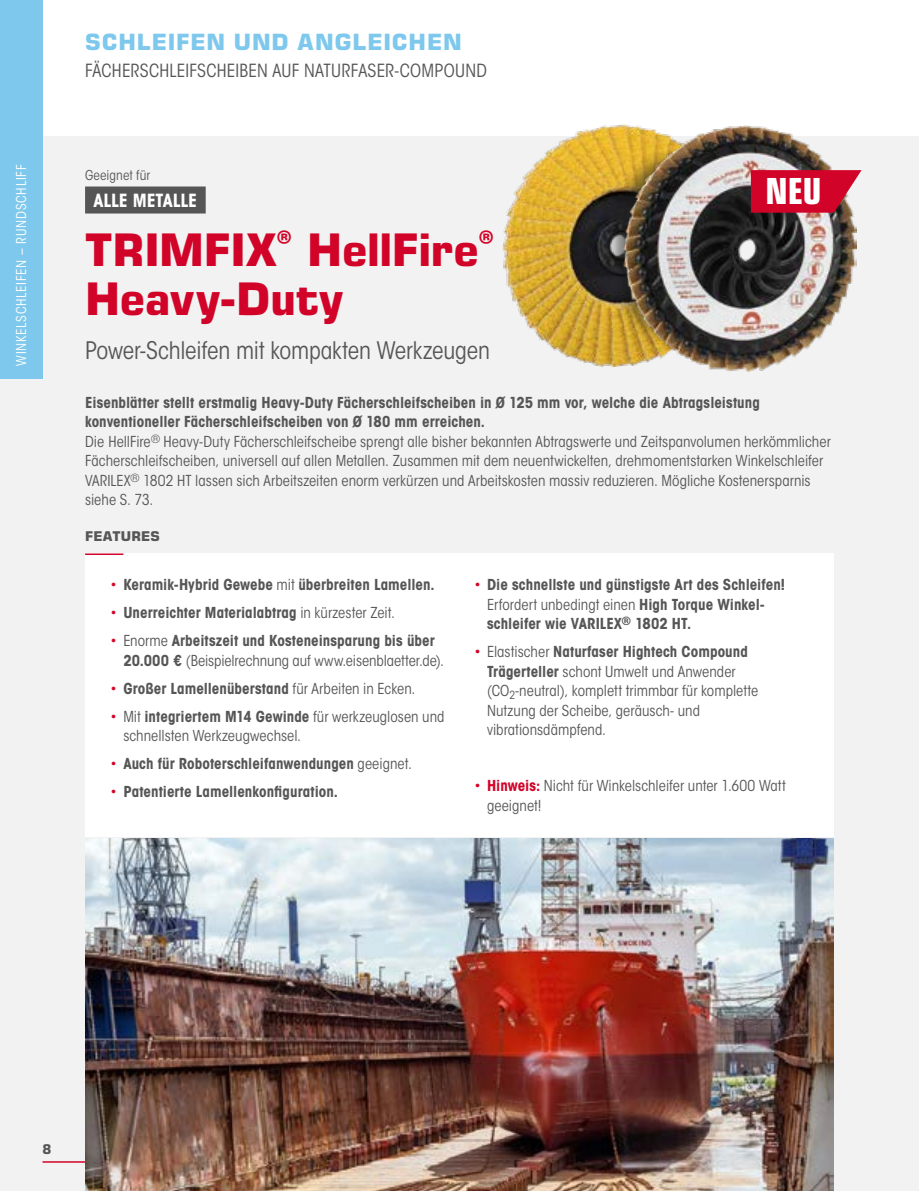
<style>
.page{position:relative;width:919px;height:1191px;background:#fff}
.page>*{position:absolute;margin:0;border:0;box-sizing:border-box;transform-origin:0 0}
.Produkt_XL_H1{font:700 45px/48px "Eurostile LT Std";letter-spacing:-.005em;color:#d20328}
.t1{font:700 condensed 36px "Eurostile LT Std";color:#fff}
.Produkt_XL_H2{font:condensed 24px "ITC Avant Garde Std";letter-spacing:-.01em;color:#565656}
.t2{font:700 22.5px "Eurostile LT Std";letter-spacing:.04em;color:#7dc8ec}
.Register_Ebene_3{font:condensed 18px "ITC Avant Garde Std";letter-spacing:.015em;color:#565656}
.Produkt_XL_Geeignet{font:700 condensed 18px "ITC Avant Garde Std";letter-spacing:-.015em;color:#fff}
.Produkt_XL_P{font:condensed 15px/19.5px "ITC Avant Garde Std";color:#565656}
.t3{font:700 condensed 15px/19.5px "ITC Avant Garde Std";letter-spacing:.005em;color:#565656}
.t4{font:condensed 13.5px "ITC Avant Garde Std";letter-spacing:.055em;color:#fff}
.Produkt_XL_Geeignet-2{font:condensed 13.5px "ITC Avant Garde Std";letter-spacing:.005em;color:#565656}
.Produkt_XL_H3{font:700 13.5px "Eurostile LT Std";letter-spacing:.015em;color:#565656}
.s1{font-weight:700}
.s2{font-weight:400;color:#d20328}
.s3{font-weight:400}
.s4{color:#d20328}
.s5{font-weight:700;color:#d20328}
</style>
<div class="page">
<hr style="left:918px;top:136px;width:1px;height:1055px;background:#f2f2f2">
<div style="left:0;top:136px;width:918px;height:1055px;background:#f2f2f2"></div>
<img style="left:502px;top:125px;width:121px;height:241px">
<div style="left:601px;top:145px;width:138px;height:203px;background:#1a1a18;opacity:.6"></div>
<img style="left:623px;top:125px;width:233px;height:246px">
<img style="left:85px;top:838px;width:748px;height:353px">
<div style="left:85px;top:186px;width:121px;height:27px;background:#565656"></div>
<div style="left:85px;top:553px;width:748px;height:284px;background:#fff"></div>
<hr style="left:85px;top:553px;width:38px;height:2px;background:#d20328">
<div style="left:0;top:0;width:43px;height:378px;background:#7dc8ec"></div>
<hr style="left:43px;top:1161px;width:42px;height:1px;background:#d20328">
<svg style="left:750px;top:170px;width:111px;height:43px"></svg>
<p class="t4" style="left:13px;top:366px;width:203px;rotate:-90deg">WINKELSCHLEIFEN – RUNDSCHLIFF</p>
<h3 class="t2" style="left:85px;top:28px;width:378px">SCHLEIFEN UND ANGLEICHEN</h3>
<p class="Register_Ebene_3" style="left:85px;top:60px;width:403px">FÄCHERSCHLEIFSCHEIBEN AUF NATURFASER-COMPOUND</p>
<p class="Produkt_XL_Geeignet-2" style="left:85px;top:167px;width:67px">Geeignet für</p>
<p class="Produkt_XL_Geeignet" style="left:94px;top:189px;width:105px">ALLE METALLE</p>
<p class="Produkt_XL_H1" style="left:85px;top:226px;width:410px">TRIMFIX<sup>®</sup> HellFire<sup>®<br></sup>Heavy-Duty</p>
<p class="Produkt_XL_H2" style="left:85px;top:335px;width:406px">Power-Schleifen mit kompakten Werkzeugen</p>
<p class="t1" style="left:765px;top:170px;width:57px">NEU</p>
<p class="Produkt_XL_P" style="left:85px;top:393px;width:747px"><span class="s1">Eisenblätter stellt erstmalig Heavy-Duty Fächerschleifscheiben in Ø 125 mm vor, welche die Abtragsleistung konventioneller Fächerschleifscheiben von Ø 180 mm erreichen.<br></span>Die HellFire<sup>®</sup> Heavy-Duty Fächerschleifscheibe sprengt alle bisher bekannten Abtragswerte und Zeitspanvolumen herkömmlicher Fächerschleifscheiben, universell auf allen Metallen. Zusammen mit dem neuentwickelten, drehmomentstarken Winkelschleifer VARILEX<sup>®</sup> 1802 HT lassen sich Arbeitszeiten enorm verkürzen und Arbeitskosten massiv reduzieren. Mögliche Kostenersparnis siehe S. 73.</p>
<p class="Produkt_XL_H3" style="left:85px;top:527px;width:76px">FEATURES</p>
<p class="t3" style="left:111px;top:575px;width:325px"><span class="s2">•</span> Keramik-Hybrid Gewebe <span class="s3">mit</span> überbreiten Lamellen.</p>
<p class="t3" style="left:111px;top:603px;width:286px"><span class="s2">•</span> Unerreichter Materialabtrag <span class="s3">in kürzester Zeit.</span></p>
<p class="Produkt_XL_P" style="left:123px;top:631px;width:322px;text-indent:-13px"><span class="s4">•</span> Enorme <span class="s1">Arbeitszeit und Kosteneinsparung bis über<br>20.000 €</span> (Beispielrechnung auf www.eisenblaetter.de).</p>
<p class="t3" style="left:111px;top:678px;width:306px"><span class="s2">•</span> Großer Lamellenüberstand <span class="s3">für Arbeiten in Ecken.</span></p>
<p class="Produkt_XL_P" style="left:123px;top:706px;width:323px;text-indent:-13px"><span class="s4">•</span> Mit <span class="s1">integriertem M14 Gewinde</span> für werkzeuglosen und schnellsten Werkzeugwechsel.</p>
<p class="t3" style="left:111px;top:754px;width:303px"><span class="s2">•</span> Auch für Roboterschleifanwendungen <span class="s3">geeignet.</span></p>
<p class="t3" style="left:111px;top:782px;width:229px"><span class="s2">•</span> Patentierte Lamellenkonfiguration.</p>
<p class="t3" style="left:487px;top:575px;width:299px;text-indent:-13px"><span class="s2">•</span> Die schnellste und günstigste Art des Schleifen!<br><span class="s3">Erfordert unbedingt einen</span> High Torque Winkel&shy;schleifer wie VARILEX<sup>®</sup> 1802 HT.</p>
<p class="Produkt_XL_P" style="left:487px;top:642px;width:273px;text-indent:-13px"><span class="s4">•</span> Elastischer <span class="s1">Naturfaser Hightech Compound Trägerteller</span> schont Umwelt und Anwender (CO<sub>2</sub>-neutral), komplett trimmbar für komplette Nutzung der Scheibe, geräusch- und vibrationsdämpfend.</p>
<p class="Produkt_XL_P" style="left:487px;top:776px;width:300px;text-indent:-13px"><span class="s4">•</span> <span class="s5">Hinweis:</span> Nicht für Winkelschleifer unter 1.600 Watt geeignet!</p>
<p class="Produkt_XL_H3" style="left:43px;top:1140px;width:11px">8</p>
</div>
